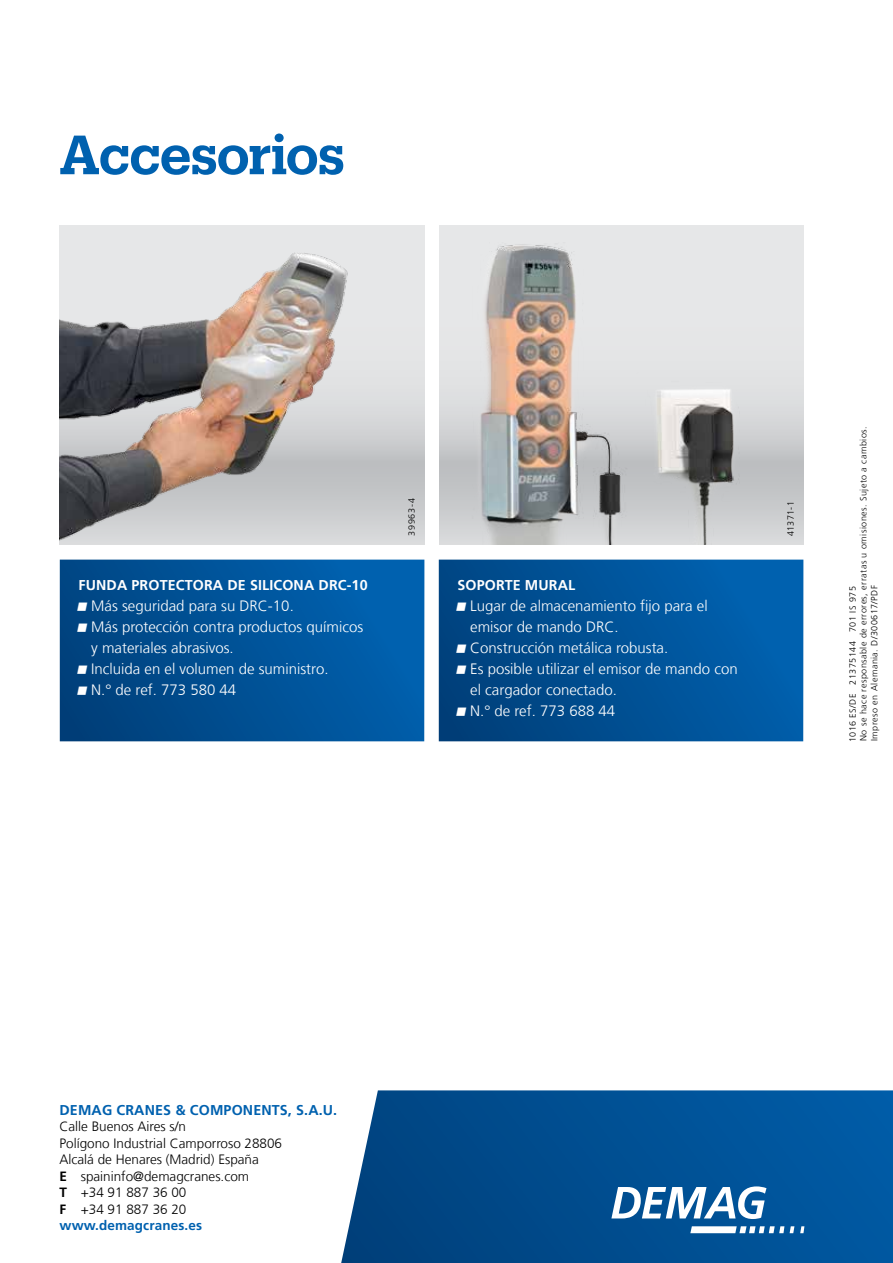
<style>
.page{position:relative;width:893px;height:1263px;background:#fff}
.page>*{position:absolute;margin:0;border:0;box-sizing:border-box;transform-origin:0 0}
.t1{font:600 54px "Produkt";letter-spacing:-.015em;color:#0061af}
.t2{font:300 15px/21px "Frutiger LT Com";color:#fff}
.t3{font:700 14.25px "Frutiger LT Com";letter-spacing:.01em;color:#fff}
.t4{font:700 14.25px "Frutiger LT Com";letter-spacing:.01em;color:#0061af}
.t5{font:300 13.5px/16.5px "Frutiger LT Com";color:#000}
.t6{font:300 9px/10.8px "Frutiger LT Com";letter-spacing:.05em;color:#000}
.s1{font-weight:700}
.s2{font-weight:700;color:#0061af}
</style>
<div class="page">
<svg style="left:341px;top:1090px;width:552px;height:173px;background:#095595"></svg>
<svg style="left:611px;top:1186px;width:155px;height:33px"></svg>
<svg style="left:690px;top:1226px;width:94px;height:7px"></svg>
<svg style="left:790px;top:1226px;width:4px;height:7px"></svg>
<svg style="left:800px;top:1226px;width:4px;height:7px"></svg>
<img style="left:60px;top:225px;width:358px;height:319px">
<img style="left:439px;top:225px;width:364px;height:319px">
<div style="left:60px;top:560px;width:364px;height:181px;background:linear-gradient(to right,#00427d,#0062b1)"></div>
<div style="left:439px;top:560px;width:364px;height:181px;background:linear-gradient(to right,#00427d,#0062b1)"></div>
<h1 class="t1" style="left:59px;top:117px;width:287px">Accesorios</h1>
<p class="t3" style="left:78px;top:576px;width:291px">FUNDA PROTECTORA DE SILICONA DRC-10</p>
<p class="t2" style="left:78px;top:595px;width:217px">• Más seguridad para su DRC-10.</p>
<p class="t2" style="left:91px;top:616px;width:273px;text-indent:-13px">• Más protección contra productos químicos y materiales abrasivos.</p>
<p class="t2" style="left:78px;top:658px;width:252px">• Incluida en el volumen de suministro.</p>
<p class="t2" style="left:78px;top:679px;width:159px">• N.° de ref. 773 580 44</p>
<p class="t6" style="left:406px;top:536px;width:39px;rotate:-90deg">39963-4</p>
<p class="t6" style="left:785px;top:536px;width:36px;rotate:-90deg">41371-1</p>
<p class="t3" style="left:457px;top:576px;width:119px">SOPORTE MURAL</p>
<p class="t2" style="left:470px;top:595px;width:239px;text-indent:-13px">• Lugar de almacenamiento fijo para el emisor de mando DRC.</p>
<p class="t2" style="left:457px;top:637px;width:212px">• Construcción metálica robusta.</p>
<p class="t2" style="left:470px;top:658px;width:269px;text-indent:-13px">• Es posible utilizar el emisor de mando con el cargador conectado.</p>
<p class="t2" style="left:457px;top:700px;width:159px">• N.° de ref. 773 688 44</p>
<p class="t6" style="left:847px;top:742px;width:317px;rotate:-90deg">1016 ES/DE 21375144 701 IS 975<br>No se hace responsable de errores, erratas u omisiones. Sujeto a cambios.<br>Impreso en Alemania. D/300617/PDF</p>
<p class="t4" style="left:60px;top:1101px;width:279px">DEMAG CRANES &amp; COMPONENTS, S.A.U.</p>
<p class="t5" style="left:60px;top:1118px;width:224px">Calle Buenos Aires s/n<br>Polígono Industrial Camporroso 28806<br>Alcalá de Henares (Madrid) España<br><span class="s1">E</span> spaininfo@demagcranes.com<br><span class="s1">T</span> +34 91 887 36 00<br><span class="s1">F</span> +34 91 887 36 20<br><span class="s2">WWW.DEMAGCRANES.ES</span></p>
</div>
